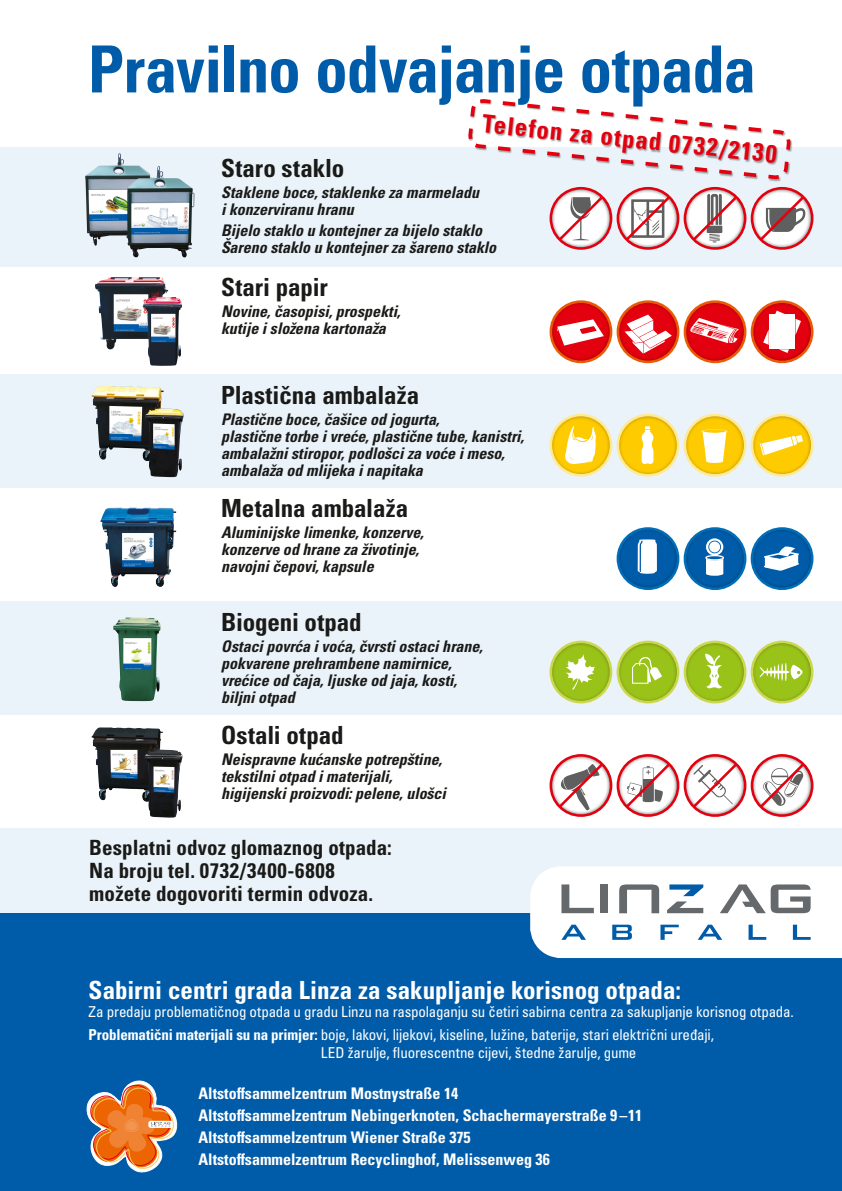
<style>
.page{position:relative;width:842px;height:1191px;background:#fff}
.page>*{position:absolute;margin:0;border:0;box-sizing:border-box;transform-origin:0 0}
.t1{font:700 condensed 65px "Univers LT Pro";letter-spacing:-.02em;color:#005ca9}
.Gruppe{font:700 condensed 25px "Univers LT Pro";letter-spacing:-.005em;color:#1a1a18}
.t2{font:700 condensed 25px "Univers LT Pro";color:#fff}
.t3{font:700 condensed 25px "Univers LT Pro";color:#e3000f}
.t4{font:700 condensed 21px/23px "Univers LT Std";letter-spacing:.005em;color:#1a1a18}
.Müll-Aufzählung{font:italic 700 condensed 16px/17px "Univers LT Pro";color:#1a1a18}
.t5{font:700 condensed 16px "Univers LT Pro";color:#fff}
.t6{font:condensed 15px/18px "Univers LT Pro";letter-spacing:-.015em;color:#fff}
.s1{font-weight:700}
.s2{font-family:"Univers LT Std"}
</style>
<div class="page">
<div style="left:0;top:147px;width:842px;height:119px;background:#eaf3f9"></div>
<div style="left:0;top:374px;width:842px;height:114px;background:#eaf3f9"></div>
<div style="left:0;top:601px;width:842px;height:113px;background:#eaf3f9"></div>
<div style="left:0;top:828px;width:842px;height:85px;background:#eaf3f9"></div>
<div style="left:0;top:913px;width:842px;height:278px;background:#005ca9"></div>
<svg style="left:530px;top:866px;width:312px;height:92px;background:#e5eaed"></svg>
<img style="left:95px;top:277px;width:87px;height:89px">
<img style="left:100px;top:507px;width:76px;height:80px">
<img style="left:113px;top:617px;width:48px;height:84px">
<img style="left:91px;top:386px;width:93px;height:91px">
<img style="left:91px;top:727px;width:92px;height:91px">
<svg style="left:86px;top:1080px;width:92px;height:93px"></svg>
<img style="left:85px;top:153px;width:55px;height:93px">
<img style="left:126px;top:166px;width:68px;height:92px">
<svg style="left:468px;top:99px;width:324px;height:83px"></svg>
<svg style="left:553px;top:188px;width:58px;height:60px"></svg>
<div style="left:549px;top:187px;width:63px;height:63px;border:3px solid #e3000f;border-radius:50%"></div>
<div style="left:615px;top:186px;width:65px;height:65px;background:#1a1a18;opacity:.75"></div>
<svg style="left:618px;top:188px;width:60px;height:60px"></svg>
<div style="left:617px;top:187px;width:62px;height:63px;border:3px solid #e3000f;border-radius:50%"></div>
<div style="left:682px;top:186px;width:65px;height:65px;background:#1a1a18;opacity:.75"></div>
<svg style="left:685px;top:188px;width:60px;height:60px"></svg>
<div style="left:684px;top:187px;width:62px;height:63px;border:3px solid #e3000f;border-radius:50%"></div>
<div style="left:749px;top:186px;width:65px;height:65px;background:#1a1a18;opacity:.75"></div>
<svg style="left:752px;top:188px;width:60px;height:60px"></svg>
<div style="left:751px;top:187px;width:62px;height:63px;border:3px solid #e3000f;border-radius:50%"></div>
<div style="left:548px;top:300px;width:65px;height:65px;background:#1a1a18;opacity:.75"></div>
<div style="left:550px;top:300px;width:62px;height:63px;border:3px solid #ea5a06;border-radius:50%"></div>
<svg style="left:557px;top:319px;width:47px;height:26px"></svg>
<div style="left:615px;top:300px;width:65px;height:65px;background:#1a1a18;opacity:.75"></div>
<div style="left:617px;top:300px;width:62px;height:63px;border:3px solid #ea5a06;border-radius:50%"></div>
<svg style="left:625px;top:314px;width:47px;height:40px"></svg>
<div style="left:682px;top:300px;width:65px;height:65px;background:#1a1a18;opacity:.75"></div>
<div style="left:684px;top:300px;width:62px;height:63px;border:3px solid #ea5a06;border-radius:50%"></div>
<svg style="left:689px;top:318px;width:50px;height:25px"></svg>
<div style="left:749px;top:300px;width:65px;height:65px;background:#1a1a18;opacity:.75"></div>
<div style="left:751px;top:300px;width:62px;height:63px;border:3px solid #ea5a06;border-radius:50%"></div>
<div style="left:769px;top:315px;width:26px;height:34px;background:#fff"></div>
<svg style="left:775px;top:310px;width:10px;height:4px"></svg>
<svg style="left:795px;top:319px;width:6px;height:16px"></svg>
<svg style="left:779px;top:349px;width:10px;height:4px"></svg>
<svg style="left:763px;top:329px;width:6px;height:16px"></svg>
<div style="left:615px;top:527px;width:65px;height:64px;background:#1a1a18;opacity:.75"></div>
<div style="left:617px;top:527px;width:62px;height:63px;border:3px solid #006eb7;border-radius:50%"></div>
<svg style="left:638px;top:539px;width:19px;height:35px"></svg>
<div style="left:682px;top:527px;width:65px;height:64px;background:#1a1a18;opacity:.75"></div>
<div style="left:684px;top:527px;width:62px;height:63px;border:3px solid #006eb7;border-radius:50%"></div>
<svg style="left:705px;top:538px;width:19px;height:38px"></svg>
<div style="left:749px;top:527px;width:65px;height:64px;background:#1a1a18;opacity:.75"></div>
<div style="left:751px;top:527px;width:62px;height:63px;border:3px solid #006eb7;border-radius:50%"></div>
<svg style="left:764px;top:546px;width:35px;height:25px"></svg>
<div style="left:749px;top:640px;width:65px;height:65px;background:#1a1a18;opacity:.75"></div>
<div style="left:751px;top:640px;width:62px;height:63px;border:3px solid #cbd74e;border-radius:50%"></div>
<svg style="left:759px;top:663px;width:45px;height:18px"></svg>
<div style="left:548px;top:640px;width:65px;height:65px;background:#1a1a18;opacity:.75"></div>
<div style="left:550px;top:640px;width:62px;height:63px;border:3px solid #cbd74e;border-radius:50%"></div>
<svg style="left:565px;top:654px;width:30px;height:35px"></svg>
<div style="left:615px;top:640px;width:65px;height:65px;background:#1a1a18;opacity:.75"></div>
<div style="left:617px;top:640px;width:62px;height:63px;border:3px solid #cbd74e;border-radius:50%"></div>
<svg style="left:632px;top:657px;width:30px;height:26px"></svg>
<div style="left:682px;top:640px;width:65px;height:65px;background:#1a1a18;opacity:.75"></div>
<div style="left:684px;top:640px;width:62px;height:63px;border:3px solid #cbd74e;border-radius:50%"></div>
<svg style="left:705px;top:653px;width:17px;height:35px"></svg>
<div style="left:749px;top:753px;width:65px;height:65px;background:#1a1a18;opacity:.75"></div>
<svg style="left:752px;top:755px;width:60px;height:60px"></svg>
<div style="left:751px;top:754px;width:62px;height:63px;border:3px solid #e3000f;border-radius:50%"></div>
<div style="left:682px;top:753px;width:65px;height:65px;background:#1a1a18;opacity:.75"></div>
<svg style="left:685px;top:755px;width:60px;height:60px"></svg>
<div style="left:684px;top:754px;width:62px;height:63px;border:3px solid #e3000f;border-radius:50%"></div>
<div style="left:615px;top:753px;width:65px;height:65px;background:#1a1a18;opacity:.75"></div>
<svg style="left:618px;top:755px;width:60px;height:60px"></svg>
<div style="left:617px;top:754px;width:62px;height:63px;border:3px solid #e3000f;border-radius:50%"></div>
<div style="left:548px;top:753px;width:65px;height:65px;background:#1a1a18;opacity:.75"></div>
<svg style="left:551px;top:755px;width:60px;height:60px"></svg>
<div style="left:550px;top:754px;width:62px;height:63px;border:3px solid #e3000f;border-radius:50%"></div>
<div style="left:749px;top:413px;width:65px;height:65px;background:#1a1a18;opacity:.75"></div>
<div style="left:751px;top:414px;width:62px;height:62px;border:3px solid #ffe991;border-radius:50%"></div>
<svg style="left:760px;top:435px;width:43px;height:20px"></svg>
<div style="left:682px;top:413px;width:65px;height:65px;background:#1a1a18;opacity:.75"></div>
<div style="left:684px;top:414px;width:62px;height:62px;border:3px solid #ffe991;border-radius:50%"></div>
<svg style="left:702px;top:429px;width:25px;height:34px"></svg>
<div style="left:615px;top:413px;width:65px;height:65px;background:#1a1a18;opacity:.75"></div>
<div style="left:617px;top:414px;width:62px;height:62px;border:3px solid #ffe991;border-radius:50%"></div>
<svg style="left:641px;top:426px;width:13px;height:38px"></svg>
<div style="left:548px;top:413px;width:65px;height:65px;background:#1a1a18;opacity:.75"></div>
<div style="left:550px;top:414px;width:62px;height:62px;border:3px solid #ffe991;border-radius:50%"></div>
<svg style="left:565px;top:426px;width:31px;height:38px"></svg>
<p class="t1" style="left:88px;top:29px;width:670px">Pravilno odvajanje otpada</p>
<p class="t3" style="left:484px;top:108px;width:297px;rotate:6deg">Telefon za otpad 0732/2130</p>
<p class="Gruppe" style="left:221px;top:153px;width:125px">Staro staklo</p>
<p class="Müll-Aufzählung" style="left:221px;top:184px;width:259px">Staklene boce, staklenke za marmeladu i konzerviranu hranu</p>
<p class="Müll-Aufzählung" style="left:221px;top:222px;width:277px">Bijelo staklo u kontejner za bijelo staklo<br>Šareno staklo u kontejner za šareno staklo</p>
<p class="Gruppe" style="left:221px;top:272px;width:108px">Stari papir</p>
<p class="Müll-Aufzählung" style="left:221px;top:303px;width:181px">Novine, časopisi, prospekti, kutije i složena kartonaža</p>
<p class="Gruppe" style="left:221px;top:379px;width:200px">Plastična ambalaža</p>
<p class="Müll-Aufzählung" style="left:221px;top:411px;width:304px">Plastične boce, čašice od jogurta,<br>plastične torbe i vreće, plastične tube, kanistri, ambalažni stiropor, podlošci za voće i meso, ambalaža od mlijeka i napitaka</p>
<p class="Gruppe" style="left:221px;top:493px;width:189px">Metalna ambalaža</p>
<p class="Müll-Aufzählung" style="left:221px;top:524px;width:204px">Aluminijske limenke, konzerve, konzerve od hrane za životinje, navojni čepovi, kapsule</p>
<p class="Gruppe" style="left:221px;top:606px;width:142px">Biogeni otpad</p>
<p class="Müll-Aufzählung" style="left:221px;top:637px;width:263px">Ostaci povrća i voća, čvrsti ostaci hrane, pokvarene prehrambene namirnice, vrećice od čaja, ljuske od jaja, kosti, biljni otpad</p>
<p class="Gruppe" style="left:221px;top:720px;width:124px">Ostali otpad</p>
<p class="Müll-Aufzählung" style="left:221px;top:751px;width:226px">Neispravne kućanske potrepštine, tekstilni otpad i materijali, higijenski proizvodi: pelene, ulošci</p>
<p class="t4" style="left:89px;top:836px;width:304px">Besplatni odvoz glomaznog otpada:</p>
<p class="t4" style="left:89px;top:859px;width:285px">Na broju tel. 0732/3400-6808 možete dogovoriti termin odvoza.</p>
<p class="t2" style="left:89px;top:975px;width:594px">Sabirni centri grada Linza za sakupljanje korisnog otpada:</p>
<p class="t6" style="left:89px;top:1002px;width:707px">Za predaju problematičnog otpada u gradu Linzu na raspolaganju su četiri sabirna centra za sakupljanje korisnog otpada.</p>
<p class="t6" style="left:321px;top:1025px;width:395px;text-indent:-232px"><span class="s1">Problematični materijali su na primjer:</span> boje, lakovi, lijekovi, kiseline, lužine, baterije, stari električni uređaji,<br>LED žarulje, fluorescentne cijevi, štedne žarulje, gume</p>
<p class="t5" style="left:198px;top:1083px;width:261px">Altstoffsammelzentrum Mostnystraße 14</p>
<p class="t5" style="left:198px;top:1105px;width:445px">Altstoffsammelzentrum Nebingerknoten, <span class="s2">Schachermayerstraße 9 –11</span></p>
<p class="t5" style="left:198px;top:1127px;width:274px">Altstoffsammelzentrum Wiener Straße 375</p>
<p class="t5" style="left:198px;top:1150px;width:353px">Altstoffsammelzentrum Recyclinghof, Melissenweg 36</p>
</div>
